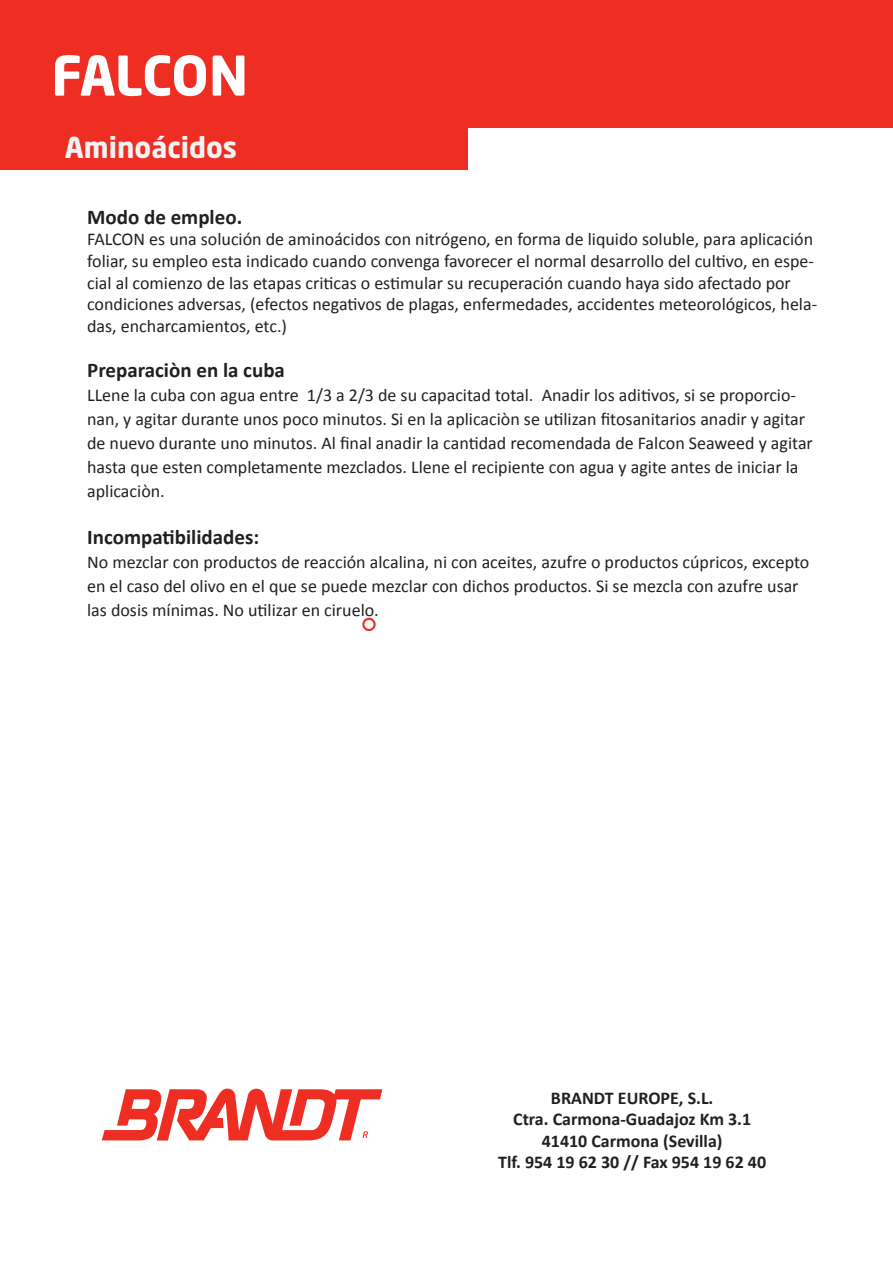
<style>
.page{position:relative;width:893px;height:1263px;background:#fff}
.page>*{position:absolute;margin:0;border:0;box-sizing:border-box;transform-origin:0 0}
.t1{font:700 54px "Neo Sans Pro";letter-spacing:-.02em;color:#fff}
.t2{font:700 28.5px "Neo Sans Pro";color:#f2f3f4}
.t3{font:700 21px "Calibri";color:#231f20}
.t4{font:18px/24px "Calibri";color:#231f20}
.t5{font:700 18px/21.6px "Calibri";color:#231f20;text-align:center}
</style>
<div class="page">
<div style="left:0;top:0;width:467px;height:170px;background:#ee2e22"></div>
<div style="left:404px;top:0;width:489px;height:127px;background:#ee2e22"></div>
<div style="left:362px;top:618px;width:14px;height:12px;border:2px solid #ee2e22;border-radius:50%"></div>
<svg style="left:102px;top:1088px;width:280px;height:52px"></svg>
<h1 class="t1" style="left:51px;top:41px;width:198px">FALCON</h1>
<h2 class="t2" style="left:65px;top:129px;width:174px">Aminoácidos</h2>
<p class="t3" style="left:87px;top:204px;width:157px">Modo de empleo.</p>
<p class="t4" style="left:87px;top:228px;width:731px;line-height:21.6px">FALCON es una solución de aminoácidos con nitrógeno, en forma de liquido soluble, para aplicación foliar, su empleo esta indicado cuando convenga favorecer el normal desarrollo del cultivo, en espe&shy;cial al comienzo de las etapas criticas o estimular su recuperación cuando haya sido afectado por condiciones adversas, (efectos negativos de plagas, enfermedades, accidentes meteorológicos, hela&shy;das, encharcamientos, etc.)</p>
<p class="t3" style="left:87px;top:357px;width:199px">Preparaciòn en la cuba</p>
<p class="t4" style="left:87px;top:383px;width:727px">LLene la cuba con agua entre 1/3 a 2/3 de su capacitad total. Anadir los aditivos, si se proporcio&shy;nan, y agitar durante unos poco minutos. Si en la aplicaciòn se utilizan fitosanitarios anadir y agitar de nuevo durante uno minutos. Al final anadir la cantidad recomendada de Falcon Seaweed y agitar hasta que esten completamente mezclados. Llene el recipiente con agua y agite antes de iniciar la aplicaciòn.</p>
<p class="t3" style="left:87px;top:524px;width:174px">Incompatibilidades:</p>
<p class="t4" style="left:87px;top:549px;width:724px">No mezclar con productos de reacción alcalina, ni con aceites, azufre o productos cúpricos, excepto en el caso del olivo en el que se puede mezclar con dichos productos. Si se mezcla con azufre usar las dosis mínimas. No utilizar en ciruelo.</p>
<p class="t5" style="left:498px;top:1086px;width:270px">BRANDT EUROPE, S.L.<br>Ctra. Carmona-Guadajoz Km 3.1<br>41410 Carmona (Sevilla)<br>Tlf. 954 19 62 30 // Fax 954 19 62 40</p>
</div>
